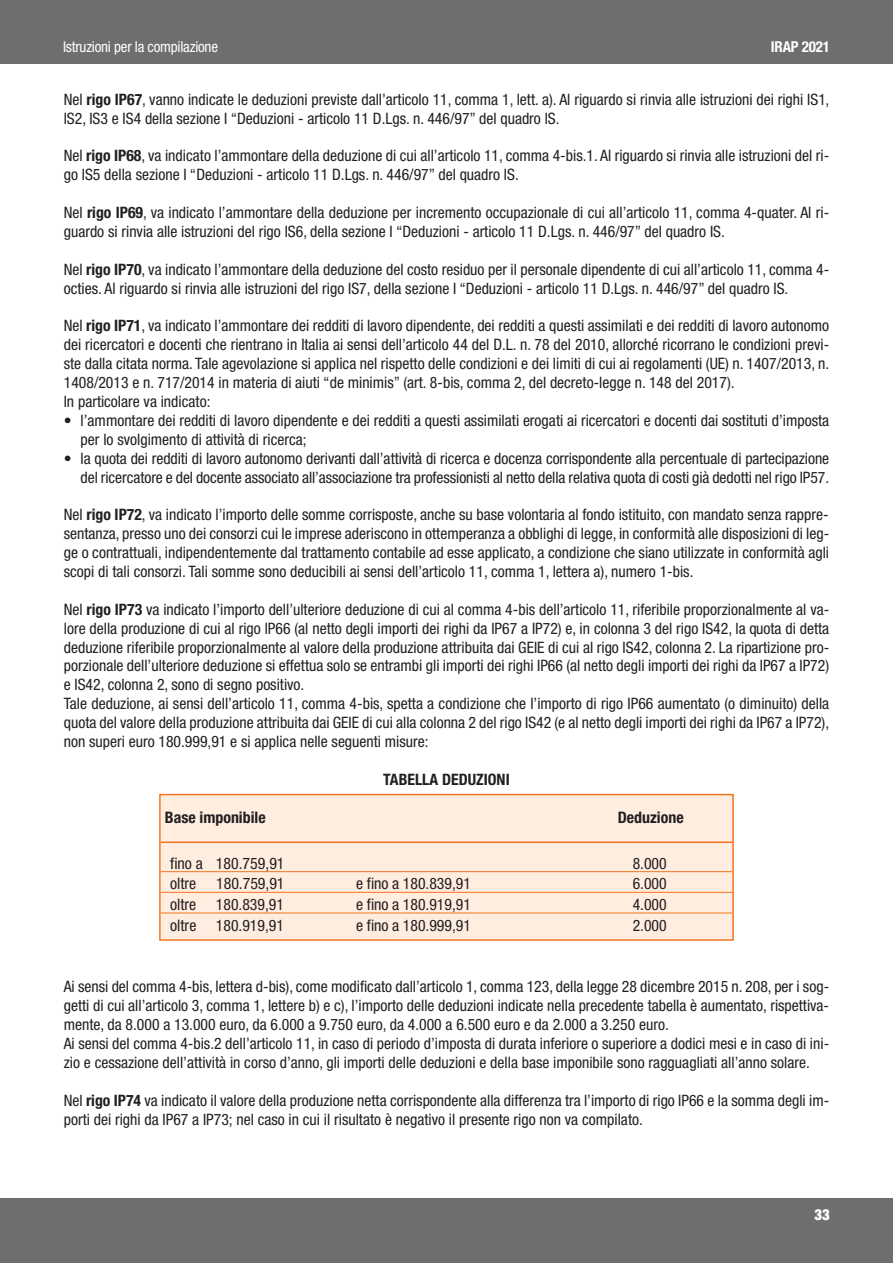
<style>
.page{position:relative;width:893px;height:1263px;background:#fff}
.page>*{position:absolute;margin:0;border:0;box-sizing:border-box;transform-origin:0 0}
.t1{font:condensed 15.9px "Helvetica Neue";color:#231f20}
.t2{font:700 condensed 15.9px "Helvetica Neue";color:#231f20}
.t3{font:condensed 15.75px/18.9px "Helvetica Neue";color:#231f20}
.t4{font:700 condensed 15.75px "Helvetica Neue";color:#231f20}
.t5{font:condensed 15px "Helvetica Neue";letter-spacing:-.015em;color:#fff}
.t6{font:700 condensed 15px "Helvetica Neue";letter-spacing:-.015em;color:#fff}
.t7{font:900 condensed 15px "Helvetica Neue";color:#fff}
.s1{font-weight:700}
.s2{font-size:15.9px}
</style>
<div class="page">
<div style="left:0;top:0;width:893px;height:64px;background:#6d6e70"></div>
<div style="left:161px;top:795px;width:571px;height:144px;background:#ffede0"></div>
<div style="left:159px;top:794px;width:575px;height:147px;border:2px solid #f47421"></div>
<hr style="left:161px;top:841px;width:571px;height:2px;background:#f47421">
<hr style="left:161px;top:871px;width:571px;height:1px;background:#f47421">
<hr style="left:161px;top:892px;width:571px;height:1px;background:#f47421">
<hr style="left:161px;top:913px;width:571px;height:1px;background:#f47421">
<div style="left:0;top:1198px;width:893px;height:65px;background:#6d6e70"></div>
<p class="t5" style="left:63px;top:41px;width:157px">Istruzioni per la compilazione</p>
<p class="t6" style="left:771px;top:41px;width:60px">IRAP 2021</p>
<p class="t3" style="left:64px;top:91px;width:767px">Nel <span class="s1">rigo IP67</span>, vanno indicate le deduzioni previste dall’articolo 11, comma 1, lett. a). Al riguardo si rinvia alle istruzioni dei righi IS1,<br>IS2, IS3 e IS4 della sezione I “Deduzioni - articolo 11 D.Lgs. n. 446/97” del quadro IS.</p>
<p class="t3" style="left:64px;top:148px;width:767px">Nel <span class="s1">rigo IP68</span>, va indicato l’ammontare della deduzione di cui all’articolo 11, comma 4-bis.1. Al riguardo si rinvia alle istruzioni del ri&shy;go IS5 della sezione I “Deduzioni - articolo 11 D.Lgs. n. 446/97” del quadro IS.</p>
<p class="t3" style="left:64px;top:204px;width:767px">Nel <span class="s1">rigo IP69</span>, va indicato l’ammontare della deduzione per incremento occupazionale di cui all’articolo 11, comma 4-quater. Al ri&shy;guardo si rinvia alle istruzioni del rigo IS6, della sezione I “Deduzioni - articolo 11 D.Lgs. n. 446/97” del quadro IS.</p>
<p class="t3" style="left:64px;top:261px;width:767px">Nel <span class="s1">rigo IP70</span>, va indicato l’ammontare della deduzione del costo residuo per il personale dipendente di cui all’articolo 11, comma 4- octies. Al riguardo si rinvia alle istruzioni del rigo IS7, della sezione I “Deduzioni - articolo 11 D.Lgs. n. 446/97” del quadro IS.</p>
<p class="t3" style="left:64px;top:318px;width:767px">Nel <span class="s1">rigo IP71</span>, va indicato l’ammontare dei redditi di lavoro dipendente, dei redditi a questi assimilati e dei redditi di lavoro autonomo dei ricercatori e docenti che rientrano in Italia ai sensi dell’articolo 44 del D.L. n. 78 del 2010, allorché ricorrano le condizioni previ&shy;ste dalla citata norma. Tale agevolazione si applica nel rispetto delle condizioni e dei limiti di cui ai regolamenti (UE) n. 1407/2013, n.<br>1408/2013 e n. 717/2014 in materia di aiuti “de minimis” (art. 8-bis, comma 2, del decreto-legge n. 148 del 2017).<br>In particolare va indicato:</p>
<p class="t3" style="left:81px;top:412px;width:750px;text-indent:-17px">• l’ammontare dei redditi di lavoro dipendente e dei redditi a questi assimilati erogati ai ricercatori e docenti dai sostituti d’imposta per lo svolgimento di attività di ricerca;</p>
<p class="t3" style="left:64px;top:450px;width:767px;text-align:right">• la quota dei redditi di lavoro autonomo derivanti dall’attività di ricerca e docenza corrispondente alla percentuale di partecipazione del ricercatore e del docente associato all’associazione tra professionisti al netto della relativa quota di costi già dedotti nel rigo IP57.</p>
<p class="t3" style="left:64px;top:507px;width:767px;text-align:justify">Nel <span class="s1">rigo IP72</span>, va indicato l’importo delle somme corrisposte, anche su base volontaria al fondo istituito, con mandato senza rappre&shy;sentanza, presso uno dei consorzi cui le imprese aderiscono in ottemperanza a obblighi di legge, in conformità alle disposizioni di leg&shy;ge o contrattuali, indipendentemente dal trattamento contabile ad esse applicato, a condizione che siano utilizzate in conformità agli scopi di tali consorzi. Tali somme sono deducibili ai sensi dell’articolo 11, comma 1, lettera a), numero 1-bis.</p>
<p class="t3" style="left:64px;top:601px;width:767px">Nel <span class="s1">rigo IP73</span> va indicato l’importo dell’ulteriore deduzione di cui al comma 4-bis dell’articolo 11, riferibile proporzionalmente al va&shy;lore della produzione di cui al rigo IP66 (al netto degli importi dei righi da IP67 a IP72) e, in colonna 3 del rigo IS42, la quota di detta deduzione riferibile proporzionalmente al valore della produzione attribuita dai GEIE di cui al rigo IS42, colonna 2. La ripartizione pro&shy;porzionale dell’ulteriore deduzione si effettua solo se entrambi gli importi dei righi IP66 (al netto degli importi dei righi da IP67 a IP72) e IS42, colonna 2, sono di segno positivo.<br>Tale deduzione, ai sensi dell’articolo 11, comma 4-bis, spetta a condizione che l’importo di rigo IP66 aumentato (o diminuito) della quota del valore della produzione attribuita dai GEIE di cui alla colonna 2 del rigo IS42 (e al netto degli importi dei righi da IP67 a IP72), non superi euro 180.999,91 e si applica nelle seguenti misure:</p>
<p class="t4" style="left:383px;top:773px;width:128px">TABELLA DEDUZIONI</p>
<p class="t2" style="left:165px;top:811px;width:102px">Base imponibile</p>
<p class="t2" style="left:618px;top:811px;width:67px">Deduzione</p>
<p class="t1" style="left:170px;top:857px;width:116px">fino a 180.759,91</p>
<p class="t3" style="left:633px;top:855px;width:36px">8.000</p>
<p class="t1" style="left:170px;top:878px;width:116px">oltre 180.759,91</p>
<p class="t3" style="left:356px;top:876px;width:116px"><span class="s2">e fino a</span> 180.839,91</p>
<p class="t3" style="left:633px;top:876px;width:36px">6.000</p>
<p class="t3" style="left:170px;top:896px;width:115px"><span class="s2">oltre</span> 180.839,91</p>
<p class="t3" style="left:356px;top:896px;width:116px"><span class="s2">e fino a</span> 180.919,91</p>
<p class="t3" style="left:633px;top:896px;width:36px">4.000</p>
<p class="t3" style="left:170px;top:917px;width:115px"><span class="s2">oltre</span> 180.919,91</p>
<p class="t3" style="left:356px;top:917px;width:116px"><span class="s2">e fino a</span> 180.999,91</p>
<p class="t3" style="left:633px;top:917px;width:36px">2.000</p>
<p class="t3" style="left:64px;top:979px;width:767px">Ai sensi del comma 4-bis, lettera d-bis), come modificato dall’articolo 1, comma 123, della legge 28 dicembre 2015 n. 208, per i sog&shy;getti di cui all’articolo 3, comma 1, lettere b) e c), l’importo delle deduzioni indicate nella precedente tabella è aumentato, rispettiva&shy;mente, da 8.000 a 13.000 euro, da 6.000 a 9.750 euro, da 4.000 a 6.500 euro e da 2.000 a 3.250 euro.<br>Ai sensi del comma 4-bis.2 dell’articolo 11, in caso di periodo d’imposta di durata inferiore o superiore a dodici mesi e in caso di ini&shy;zio e cessazione dell’attività in corso d’anno, gli importi delle deduzioni e della base imponibile sono ragguagliati all’anno solare.</p>
<p class="t3" style="left:64px;top:1092px;width:767px">Nel <span class="s1">rigo IP74</span> va indicato il valore della produzione netta corrispondente alla differenza tra l’importo di rigo IP66 e la somma degli im&shy;porti dei righi da IP67 a IP73; nel caso in cui il risultato è negativo il presente rigo non va compilato.</p>
<p class="t7" style="left:814px;top:1206px;width:17px">33</p>
</div>
